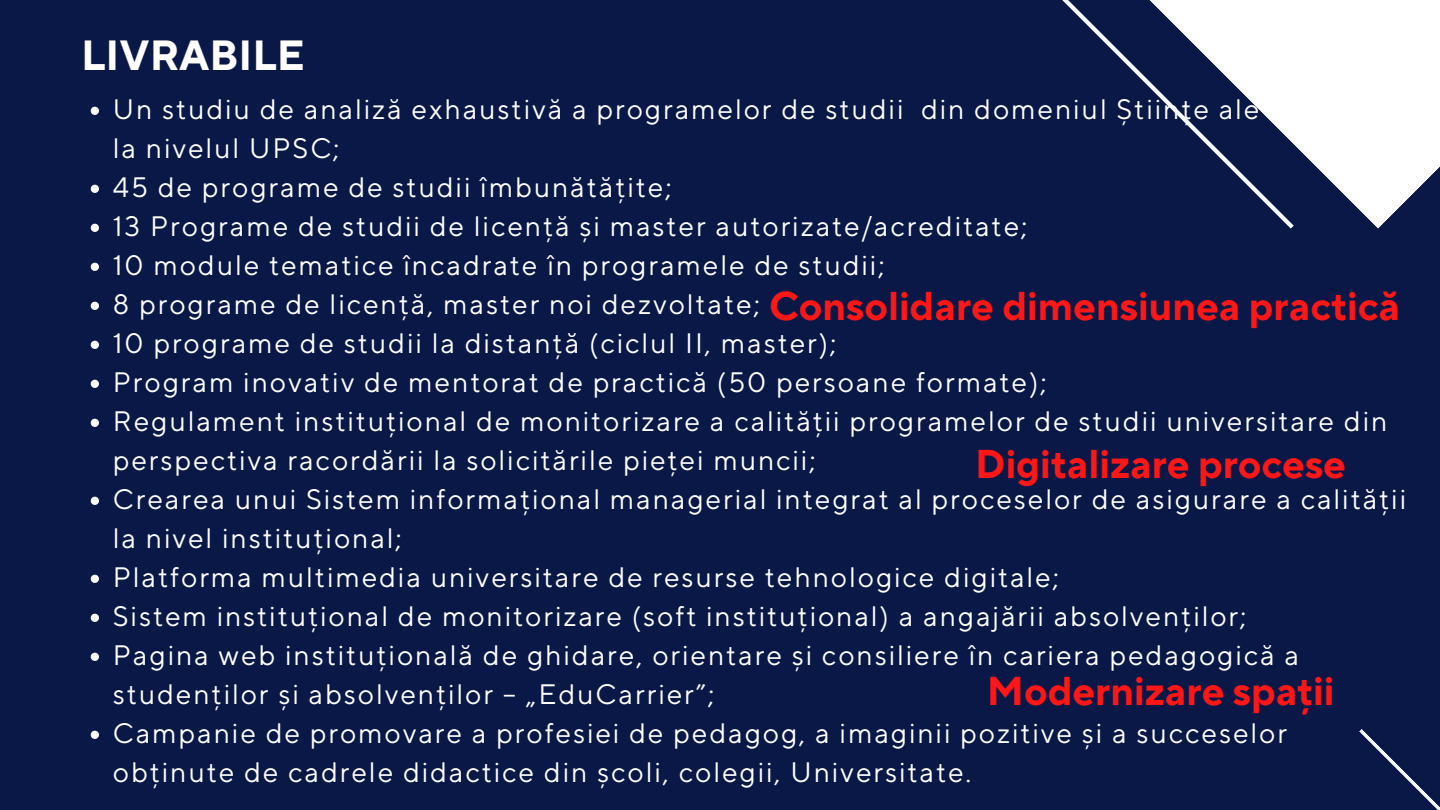
<style>
.page{position:relative;width:1440px;height:810px;background:#091847}
.page>*{position:absolute;margin:0;border:0;box-sizing:border-box;transform-origin:0 0}
.t1{font:700 42px "TT Norms Pro";color:#fff}
.t2{font:700 40px "TT Norms Pro";color:#ff1616}
.t3{font:28px/39px "TT Norms Pro";letter-spacing:.07em;color:#fff}
</style>
<div class="page">
<svg style="left:1294px;top:0;width:146px;height:229px;fill:#fff"></svg>
<svg style="left:1062px;top:0;width:232px;height:229px"></svg>
<svg style="left:1359px;top:729px;width:81px;height:81px"></svg>
<svg style="left:91px;top:107px;width:8px;height:8px"></svg>
<svg style="left:91px;top:185px;width:8px;height:8px"></svg>
<svg style="left:91px;top:224px;width:8px;height:8px"></svg>
<svg style="left:91px;top:263px;width:8px;height:8px"></svg>
<svg style="left:91px;top:302px;width:8px;height:8px"></svg>
<svg style="left:91px;top:341px;width:8px;height:8px"></svg>
<svg style="left:91px;top:380px;width:8px;height:8px"></svg>
<svg style="left:91px;top:419px;width:8px;height:8px"></svg>
<svg style="left:91px;top:497px;width:8px;height:8px"></svg>
<svg style="left:91px;top:575px;width:8px;height:8px"></svg>
<svg style="left:91px;top:614px;width:8px;height:8px"></svg>
<svg style="left:91px;top:653px;width:8px;height:8px"></svg>
<svg style="left:91px;top:731px;width:8px;height:8px"></svg>
<p class="t1" style="left:81px;top:30px;width:225px">LIVRABILE</p>
<p class="t3" style="left:113px;top:91px;width:1290px">Un studiu de analiză exhaustivă a programelor de studii din domeniul Științe ale educației la nivelul UPSC;</p>
<p class="t3" style="left:113px;top:169px;width:560px">45 de programe de studii îmbunătățite;</p>
<p class="t3" style="left:113px;top:208px;width:916px">13 Programe de studii de licență și master autorizate/acreditate;</p>
<p class="t3" style="left:113px;top:247px;width:773px">10 module tematice încadrate în programele de studii;</p>
<p class="t3" style="left:113px;top:286px;width:649px">8 programe de licență, master noi dezvoltate;</p>
<p class="t3" style="left:113px;top:325px;width:725px">10 programe de studii la distanță (ciclul II, master);</p>
<p class="t3" style="left:113px;top:364px;width:935px">Program inovativ de mentorat de practică (50 persoane formate);</p>
<p class="t3" style="left:113px;top:403px;width:1276px">Regulament instituțional de monitorizare a calității programelor de studii universitare din perspectiva racordării la solicitările pieței muncii;</p>
<p class="t3" style="left:113px;top:481px;width:1295px">Crearea unui Sistem informațional managerial integrat al proceselor de asigurare a calității la nivel instituțional;</p>
<p class="t3" style="left:113px;top:559px;width:948px">Platforma multimedia universitare de resurse tehnologice digitale;</p>
<p class="t3" style="left:113px;top:598px;width:1135px">Sistem instituțional de monitorizare (soft instituțional) a angajării absolvenților;</p>
<p class="t3" style="left:113px;top:637px;width:1188px">Pagina web instituțională de ghidare, orientare și consiliere în cariera pedagogică a studenților și absolvenților – „EduCarrier”;</p>
<p class="t3" style="left:113px;top:715px;width:1176px">Campanie de promovare a profesiei de pedagog, a imaginii pozitive și a succeselor obținute de cadrele didactice din școli, colegii, Universitate.</p>
<p class="t2" style="left:769px;top:282px;width:633px">Consolidare dimensiunea practică</p>
<p class="t2" style="left:975px;top:440px;width:372px">Digitalizare procese</p>
<p class="t2" style="left:987px;top:667px;width:349px">Modernizare spații</p>
</div>
